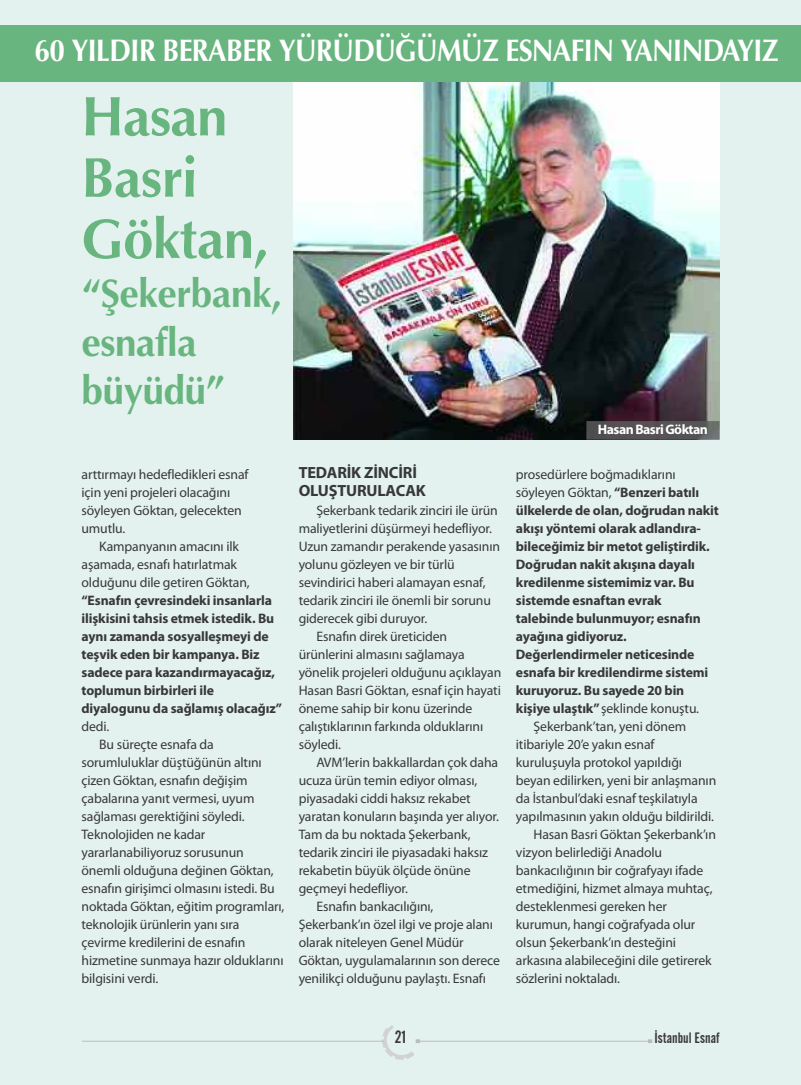
<style>
.page{position:relative;width:801px;height:1085px;background:#fff}
.page>*{position:absolute;margin:0;border:0;box-sizing:border-box;transform-origin:0 0}
.t1{font:56.25px/61.2px "Optima Bold Tr";letter-spacing:-.01em;color:#68b57f}
.t2{font:40px/48.8px "Optima Bold Tr";letter-spacing:-.01em;color:#68b57f}
.t3{font:31.25px "Optima Bold Tr";letter-spacing:-.025em;color:#fff;scale:.89 1}
.t4{font:17.5px "Alternate Gothic No 2 BT";color:#393839}
.t5{font:700 16.25px/18px "Myriad Pro";letter-spacing:-.01em;color:#393839}
.t6{font:15px "Alternate Gothic No 2 BT";color:#393839}
.t7{font:13.75px/18px "Myriad Pro";letter-spacing:-.01em;color:#393839}
.t8{font:700 13.75px/18px "Myriad Pro";letter-spacing:-.01em;color:#393839}
.t9{font:700 13.75px "Myriad Pro";letter-spacing:-.04em;color:#fff}
.s1{font-weight:700}
</style>
<div class="page">
<div style="left:0;top:0;width:801px;height:1084px;background:#e3f2ef"></div>
<hr style="left:82px;top:1040px;width:302px;height:1px;background:#babcc0">
<hr style="left:419px;top:1040px;width:231px;height:1px;background:#babcc0">
<svg style="left:370px;top:1025px;width:64px;height:35px"></svg>
<img style="left:294px;top:81px;width:425px;height:358px">
<img style="left:586px;top:421px;width:133px;height:18px">
<div style="left:0;top:25px;width:801px;height:56px;background:#68b57f"></div>
<h3 class="t3" style="left:35px;top:40px;width:837px">60 YILDIR BERABER YÜRÜDÜĞÜMÜZ ESNAFIN YANINDAYIZ</h3>
<h1 class="t1" style="left:82px;top:93px;width:189px">Hasan<br>Basri<br>Göktan,</h1>
<h2 class="t2" style="left:82px;top:274px;width:202px">“Şekerbank, esnafla büyüdü”</h2>
<p class="t7" style="left:82px;top:466px;width:169px">arttırmayı hedefledikleri esnaf için yeni projeleri olacağını söyleyen Göktan, gelecekten umutlu.</p>
<p class="t7" style="left:82px;top:538px;width:170px;text-indent:18px">Kampanyanın amacını ilk aşamada, esnafı hatırlatmak olduğunu dile getiren Göktan,</p>
<p class="t8" style="left:82px;top:592px;width:202px">“Esnafın çevresindeki insanlarla ilişkisini tahsis etmek istedik. Bu aynı zamanda sosyalleşmeyi de teşvik eden bir kampanya. Biz sadece para kazandırmayacağız, toplumun birbirleri ile diyalogunu da sağlamış olacağız”</p>
<p class="t7" style="left:82px;top:718px;width:29px">dedi.</p>
<p class="t7" style="left:99px;top:736px;width:116px">Bu süreçte esnafa da</p>
<p class="t7" style="left:82px;top:754px;width:182px">sorumluluklar düştüğünün altını</p>
<p class="t7" style="left:82px;top:772px;width:167px">çizen Göktan, esnafın değişim</p>
<p class="t7" style="left:82px;top:790px;width:174px">çabalarına yanıt vermesi, uyum</p>
<p class="t7" style="left:82px;top:808px;width:165px">sağlaması gerektiğini söyledi.</p>
<p class="t7" style="left:82px;top:826px;width:125px">Teknolojiden ne kadar</p>
<p class="t7" style="left:82px;top:844px;width:164px">yararlanabiliyoruz sorusunun</p>
<p class="t7" style="left:82px;top:862px;width:194px">önemli olduğuna değinen Göktan,</p>
<p class="t7" style="left:82px;top:880px;width:195px">esnafın girişimci olmasını istedi. Bu</p>
<p class="t7" style="left:82px;top:898px;width:204px">noktada Göktan, eğitim programları,</p>
<p class="t7" style="left:82px;top:916px;width:159px">teknolojik ürünlerin yanı sıra</p>
<p class="t7" style="left:82px;top:934px;width:165px">çevirme kredilerini de esnafın</p>
<p class="t7" style="left:82px;top:952px;width:204px">hizmetine sunmaya hazır olduklarını</p>
<p class="t7" style="left:82px;top:970px;width:78px">bilgisini verdi.</p>
<p class="t5" style="left:299px;top:465px;width:129px">TEDARİK ZİNCİRİ<br>OLUŞTURULACAK</p>
<p class="t7" style="left:316px;top:502px;width:183px">Şekerbank tedarik zinciri ile ürün</p>
<p class="t7" style="left:299px;top:520px;width:195px">maliyetlerini düşürmeyi hedefliyor.</p>
<p class="t7" style="left:299px;top:538px;width:203px">Uzun zamandır perakende yasasının</p>
<p class="t7" style="left:299px;top:556px;width:157px">yolunu gözleyen ve bir türlü</p>
<p class="t7" style="left:299px;top:574px;width:188px">sevindirici haberi alamayan esnaf,</p>
<p class="t7" style="left:299px;top:592px;width:194px">tedarik zinciri ile önemli bir sorunu</p>
<p class="t7" style="left:299px;top:610px;width:130px">giderecek gibi duruyor.</p>
<p class="t7" style="left:316px;top:628px;width:132px">Esnafın direk üreticiden</p>
<p class="t7" style="left:299px;top:646px;width:167px">ürünlerini almasını sağlamaya</p>
<p class="t7" style="left:299px;top:664px;width:204px">yönelik projeleri olduğunu açıklayan</p>
<p class="t7" style="left:299px;top:682px;width:204px">Hasan Basri Göktan, esnaf için hayati</p>
<p class="t7" style="left:299px;top:700px;width:175px">öneme sahip bir konu üzerinde</p>
<p class="t7" style="left:299px;top:718px;width:186px">çalıştıklarının farkında olduklarını</p>
<p class="t7" style="left:299px;top:736px;width:44px">söyledi.</p>
<p class="t7" style="left:316px;top:754px;width:183px">AVM’lerin bakkallardan çok daha</p>
<p class="t7" style="left:299px;top:772px;width:180px">ucuza ürün temin ediyor olması,</p>
<p class="t7" style="left:299px;top:790px;width:174px">piyasadaki ciddi haksız rekabet</p>
<p class="t7" style="left:299px;top:808px;width:202px">yaratan konuların başında yer alıyor.</p>
<p class="t7" style="left:299px;top:826px;width:173px">Tam da bu noktada Şekerbank,</p>
<p class="t7" style="left:299px;top:844px;width:191px">tedarik zinciri ile piyasadaki haksız</p>
<p class="t7" style="left:299px;top:862px;width:173px">rekabetin büyük ölçüde önüne</p>
<p class="t7" style="left:299px;top:880px;width:111px">geçmeyi hedefliyor.</p>
<p class="t7" style="left:316px;top:898px;width:119px">Esnafın bankacılığını,</p>
<p class="t7" style="left:299px;top:916px;width:196px">Şekerbank’ın özel ilgi ve proje alanı</p>
<p class="t7" style="left:299px;top:934px;width:167px">olarak niteleyen Genel Müdür</p>
<p class="t7" style="left:299px;top:952px;width:203px">Göktan, uygulamalarının son derece</p>
<p class="t7" style="left:299px;top:970px;width:189px">yenilikçi olduğunu paylaştı. Esnafı</p>
<p class="t9" style="left:598px;top:424px;width:111px">Hasan Basri Göktan</p>
<p class="t7" style="left:516px;top:466px;width:161px">prosedürlere boğmadıklarını</p>
<p class="t7" style="left:516px;top:484px;width:185px">söyleyen Göktan, <span class="s1">“Benzeri batılı</span></p>
<p class="t8" style="left:516px;top:502px;width:205px">ülkelerde de olan, doğrudan nakit</p>
<p class="t8" style="left:516px;top:520px;width:187px">akışı yöntemi olarak adlandıra-</p>
<p class="t8" style="left:516px;top:538px;width:195px">bileceğimiz bir metot geliştirdik.</p>
<p class="t8" style="left:516px;top:556px;width:181px">Doğrudan nakit akışına dayalı</p>
<p class="t8" style="left:516px;top:574px;width:180px">kredilenme sistemimiz var. Bu</p>
<p class="t8" style="left:516px;top:592px;width:147px">sistemde esnaftan evrak</p>
<p class="t8" style="left:516px;top:610px;width:187px">talebinde bulunmuyor; esnafın</p>
<p class="t8" style="left:516px;top:628px;width:112px">ayağına gidiyoruz.</p>
<p class="t8" style="left:516px;top:646px;width:180px">Değerlendirmeler neticesinde</p>
<p class="t8" style="left:516px;top:664px;width:194px">esnafa bir kredilendirme sistemi</p>
<p class="t8" style="left:516px;top:682px;width:170px">kuruyoruz. Bu sayede 20 bin</p>
<p class="t7" style="left:516px;top:700px;width:185px"><span class="s1">kişiye ulaştık”</span>şeklinde konuştu.</p>
<p class="t7" style="left:533px;top:718px;width:154px">Şekerbank’tan, yeni dönem</p>
<p class="t7" style="left:516px;top:736px;width:140px">itibariyle 20’e yakın esnaf</p>
<p class="t7" style="left:516px;top:754px;width:168px">kuruluşuyla protokol yapıldığı</p>
<p class="t7" style="left:516px;top:772px;width:202px">beyan edilirken, yeni bir anlaşmanın</p>
<p class="t7" style="left:516px;top:790px;width:183px">da İstanbul’daki esnaf teşkilatıyla</p>
<p class="t7" style="left:516px;top:808px;width:200px">yapılmasının yakın olduğu bildirildi.</p>
<p class="t7" style="left:533px;top:826px;width:184px">Hasan Basri Göktan Şekerbank’ın</p>
<p class="t7" style="left:516px;top:844px;width:148px">vizyon belirlediği Anadolu</p>
<p class="t7" style="left:516px;top:862px;width:189px">bankacılığının bir coğrafyayı ifade</p>
<p class="t7" style="left:516px;top:880px;width:198px">etmediğini, hizmet almaya muhtaç,</p>
<p class="t7" style="left:516px;top:898px;width:153px">desteklenmesi gereken her</p>
<p class="t7" style="left:516px;top:916px;width:181px">kurumun, hangi coğrafyada olur</p>
<p class="t7" style="left:516px;top:934px;width:162px">olsun Şekerbank’ın desteğini</p>
<p class="t7" style="left:516px;top:952px;width:197px">arkasına alabileceğini dile getirerek</p>
<p class="t7" style="left:516px;top:970px;width:106px">sözlerini noktaladı.</p>
<p class="t4" style="left:395px;top:1027px;width:13px">21</p>
<p class="t6" style="left:654px;top:1028px;width:67px">İstanbul Esnaf</p>
</div>
